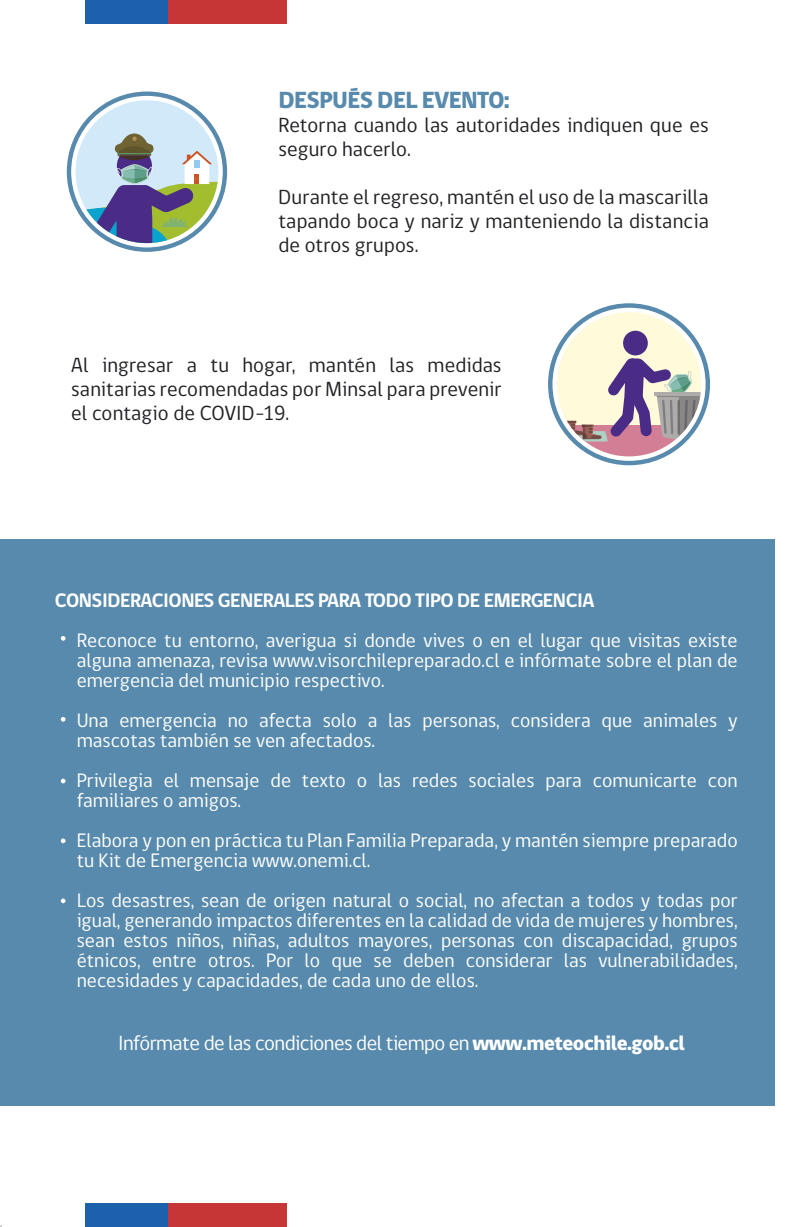
<style>
.page{position:relative;width:794px;height:1227px;background:#fff}
.page>*{position:absolute;margin:0;border:0;box-sizing:border-box;transform-origin:0 0}
.t1{font:800 24px "gob CL";letter-spacing:-.025em;color:#578aac}
.t2{font:21px/24px "gob CL";letter-spacing:.005em;color:#202124;text-align:justify}
.t3{font:21px "gob CL";letter-spacing:-.025em;color:#fff}
.t4{font:20px/20px "gob CL";color:#fff}
.t5{font:700 20px "gob CL";letter-spacing:-.025em;color:#fff}
.s1{font-weight:800}
</style>
<div class="page">
<div style="left:0;top:539px;width:774px;height:567px;background:#578aac"></div>
<div style="left:85px;top:1203px;width:83px;height:24px;background:#1b61ab"></div>
<div style="left:168px;top:1203px;width:118px;height:24px;background:#c73636"></div>
<div style="left:85px;top:0;width:83px;height:23px;background:#1b61ab"></div>
<div style="left:168px;top:0;width:118px;height:23px;background:#c73636"></div>
<svg style="left:61px;top:636px;width:5px;height:5px"></svg>
<svg style="left:61px;top:717px;width:5px;height:4px"></svg>
<svg style="left:61px;top:838px;width:5px;height:5px"></svg>
<svg style="left:61px;top:898px;width:5px;height:5px"></svg>
<svg style="left:61px;top:778px;width:5px;height:5px"></svg>
<hr style="left:793px;top:0;width:1px;height:1227px;background:#578aac">
<svg style="left:67px;top:91px;width:160px;height:161px"></svg>
<svg style="left:548px;top:303px;width:162px;height:162px"></svg>
<hr style="left:654px;top:392px;width:47px;height:3px;background:#aeacaa">
<p class="t1" style="left:278px;top:84px;width:233px">DESPUÉS DEL EVENTO:</p>
<p class="t2" style="left:278px;top:114px;width:432px">Retorna cuando las autoridades indiquen que es seguro hacerlo.</p>
<p class="t2" style="left:278px;top:186px;width:432px">Durante el regreso, mantén el uso de la mascarilla tapando boca y nariz y manteniendo la distancia de otros grupos.</p>
<p class="t2" style="left:71px;top:354px;width:432px">Al ingresar a tu hogar, mantén las medidas sanitarias recomendadas por Minsal para prevenir el contagio de COVID-19.</p>
<p class="t5" style="left:55px;top:587px;width:541px">CONSIDERACIONES GENERALES PARA TODO TIPO DE EMERGENCIA</p>
<p class="t4" style="left:77px;top:631px;width:662px;text-align:justify">Reconoce tu entorno, averigua si donde vives o en el lugar que visitas existe alguna amenaza, revisa www.visorchilepreparado.cl e infórmate sobre el plan de emergencia del municipio respectivo.</p>
<p class="t4" style="left:77px;top:711px;width:662px">Una emergencia no afecta solo a las personas, considera que animales y mascotas también se ven afectados.</p>
<p class="t4" style="left:77px;top:771px;width:662px">Privilegia el mensaje de texto o las redes sociales para comunicarte con familiares o amigos.</p>
<p class="t4" style="left:77px;top:831px;width:662px">Elabora y pon en práctica tu Plan Familia Preparada, y mantén siempre preparado tu Kit de Emergencia www.onemi.cl.</p>
<p class="t4" style="left:77px;top:891px;width:662px;text-align:justify">Los desastres, sean de origen natural o social, no afectan a todos y todas por igual, generando impactos diferentes en la calidad de vida de mujeres y hombres, sean estos niños, niñas, adultos mayores, personas con discapacidad, grupos étnicos, entre otros. Por lo que se deben considerar las vulnerabilidades, necesidades y capacidades, de cada uno de ellos.</p>
<p class="t3" style="left:118px;top:1029px;width:568px">Infórmate de las condiciones del tiempo en <span class="s1">www.meteochile.gob.cl</span></p>
</div>
